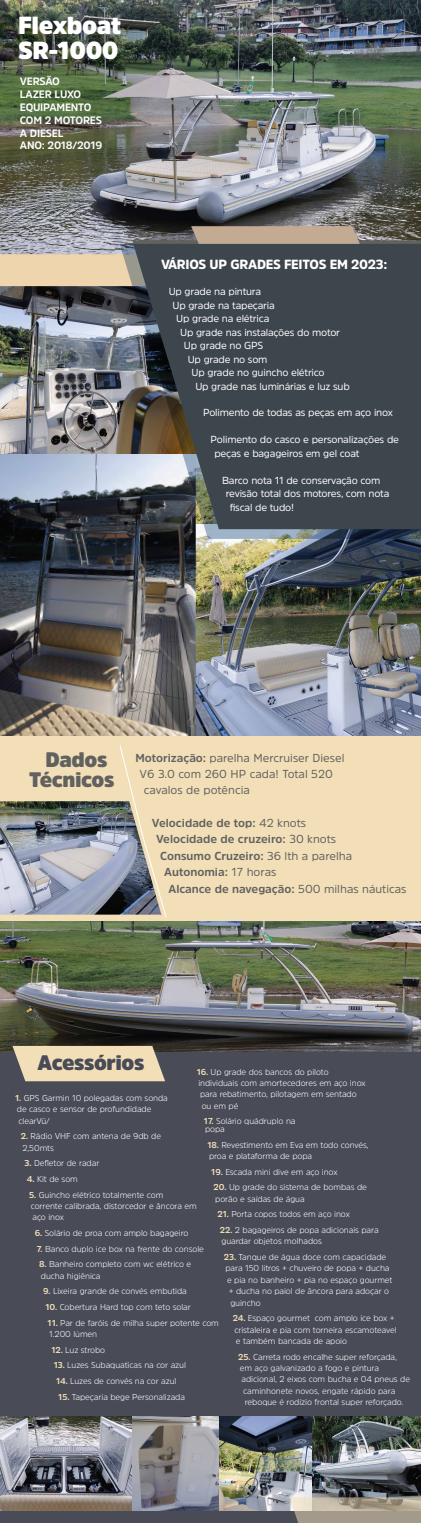
<style>
.page{position:relative;width:421px;height:1523px;background:#fff}
.page>*{position:absolute;margin:0;border:0;box-sizing:border-box;transform-origin:0 0}
.t1{font:900 24.45px/25.4px "Amsi Pro";letter-spacing:-.02em;color:#fff}
.t2{font:900 20.8px/19.9px "Amsi Pro";letter-spacing:-.02em;color:#616160;text-align:center}
.t3{font:900 20.8px "Amsi Pro";letter-spacing:-.02em;color:#494b57}
.t4{font:900 13.2px "Amsi Pro";letter-spacing:-.02em;color:#fff}
.t5{font:700 11.55px "Amsi Pro";color:#616160}
.t6{font:11.55px "Amsi Pro";color:#616160}
.t7{font:700 10.65px/12.8px "Amsi Pro";letter-spacing:-.02em;color:#fff}
.t8{font:10.2px/13.4px "Amsi Pro";letter-spacing:-.02em;color:#fff}
.t9{font:300 8.55px/11.3px "Amsi Pro";letter-spacing:-.01em;color:#fff}
.s1{font-weight:700}
.s2{font-weight:400}
.s3{font-weight:700;color:#f2dfb8}
</style>
<div class="page">
<img style="left:0;top:921px;width:421px;height:131px">
<img style="left:196px;top:539px;width:225px;height:197px">
<img style="left:0;top:454px;width:196px;height:282px">
<img style="left:0;top:286px;width:120px;height:168px">
<div style="left:0;top:736px;width:421px;height:185px;background:#f2dfb8"></div>
<img style="left:0;top:0;width:421px;height:254px">
<div style="left:0;top:254px;width:120px;height:32px;background:#efd5ae"></div>
<svg style="left:120px;top:244px;width:301px;height:295px;background:#464c52"></svg>
<svg style="left:191px;top:226px;width:169px;height:18px;background:#bda690"></svg>
<svg style="left:119px;top:745px;width:48px;height:173px"></svg>
<img style="left:0;top:801px;width:161px;height:113px">
<div style="left:0;top:1052px;width:421px;height:470px;background:#494b57"></div>
<svg style="left:12px;top:1045px;width:153px;height:36px;background:#decdab"></svg>
<img style="left:312px;top:1416px;width:109px;height:81px">
<img style="left:131px;top:1416px;width:181px;height:94px">
<img style="left:0;top:1416px;width:131px;height:94px">
<svg style="left:289px;top:1497px;width:132px;height:25px;background:#ada493"></svg>
<h1 class="t1" style="left:18px;top:12px;width:105px">Flexboat<br>SR-1000</h1>
<p class="t7" style="left:20px;top:75px;width:84px">VERSÃO<br>LAZER LUXO<br>EQUIPAMENTO<br>COM 2 MOTORES<br>A DIESEL<br>ANO: 2018/2019</p>
<h3 class="t4" style="left:161px;top:255px;width:228px">VÁRIOS UP GRADES FEITOS EM 2023:</h3>
<p class="t8" style="left:169px;top:285px;width:94px">Up grade na pintura</p>
<p class="t8" style="left:172px;top:298px;width:104px">Up grade na tapeçaria</p>
<p class="t8" style="left:176px;top:312px;width:95px">Up grade na elétrica</p>
<p class="t8" style="left:180px;top:325px;width:161px">Up grade nas instalações do motor</p>
<p class="t8" style="left:184px;top:339px;width:81px">Up grade no GPS</p>
<p class="t8" style="left:188px;top:352px;width:81px">Up grade no som</p>
<p class="t8" style="left:192px;top:365px;width:135px">Up grade no guincho elétrico</p>
<p class="t8" style="left:195px;top:379px;width:156px">Up grade nas luminárias e luz sub</p>
<p class="t8" style="left:203px;top:406px;width:191px">Polimento de todas as peças em aço inox</p>
<p class="t8" style="left:214px;top:433px;width:186px;text-indent:-4px">Polimento do casco e personalizações de peças e bagageiros em gel coat</p>
<p class="t8" style="left:222px;top:473px;width:160px">Barco nota 11 de conservação com</p>
<p class="t8" style="left:226px;top:486px;width:165px">revisão total dos motores, com nota</p>
<p class="t8" style="left:230px;top:500px;width:66px">fiscal de tudo!</p>
<h2 class="t2" style="left:29px;top:750px;width:87px">Dados<br>Técnicos</h2>
<h3 class="t6" style="left:135px;top:749px;width:210px"><span class="s1">Motorização:</span> parelha Mercruiser Diesel</h3>
<h3 class="t6" style="left:140px;top:766px;width:195px">V6 3.0 com 260 HP cada! Total 520</h3>
<h3 class="t6" style="left:144px;top:782px;width:108px">cavalos de potência</h3>
<h3 class="t5" style="left:152px;top:815px;width:156px">Velocidade de top: <span class="s2">42 knots</span></h3>
<h3 class="t5" style="left:156px;top:831px;width:182px">Velocidade de cruzeiro: <span class="s2">30 knots</span></h3>
<h3 class="t5" style="left:160px;top:847px;width:193px">Consumo Cruzeiro: <span class="s2">36 lth a parelha</span></h3>
<h3 class="t5" style="left:164px;top:864px;width:114px">Autonomia: <span class="s2">17 horas</span></h3>
<h3 class="t5" style="left:168px;top:880px;width:240px">Alcance de navegação: <span class="s2">500 milhas náuticas</span></h3>
<h2 class="t3" style="left:38px;top:1048px;width:108px">Acessórios</h2>
<p class="t9" style="left:15px;top:1091px;width:154px"><span class="s3">1.</span> GPS Garmin 10 polegadas com sonda de casco e sensor de profundidade clearVü/</p>
<p class="t9" style="left:21px;top:1130px;width:142px"><span class="s3">2.</span> Rádio VHF com antena de 9db de<br>2,50mts</p>
<p class="t9" style="left:25px;top:1157px;width:76px"><span class="s3">3.</span> Defletor de radar</p>
<p class="t9" style="left:27px;top:1173px;width:52px"><span class="s3">4.</span> Kit de som</p>
<p class="t9" style="left:29px;top:1188px;width:169px"><span class="s3">5.</span> Guincho elétrico totalmente com corrente calibrada, distorcedor e âncora em aço inox</p>
<p class="t9" style="left:35px;top:1227px;width:155px"><span class="s3">6.</span> Solário de proa com amplo bagageiro</p>
<p class="t9" style="left:37px;top:1242px;width:168px"><span class="s3">7.</span> Banco duplo ice box na frente do console</p>
<p class="t9" style="left:39px;top:1258px;width:154px"><span class="s3">8.</span> Banheiro completo com wc elétrico e ducha higiênica</p>
<p class="t9" style="left:43px;top:1285px;width:145px"><span class="s3">9.</span> Lixeira grande de convés embutida</p>
<p class="t9" style="left:45px;top:1301px;width:147px"><span class="s3">10.</span> Cobertura Hard top com teto solar</p>
<p class="t9" style="left:48px;top:1316px;width:173px"><span class="s3">11.</span> Par de faróis de milha super potente com<br>1.200 lúmen</p>
<p class="t9" style="left:52px;top:1343px;width:55px"><span class="s3">12.</span> Luz strobo</p>
<p class="t9" style="left:54px;top:1359px;width:134px"><span class="s3">13.</span> Luzes Subaquaticas na cor azul</p>
<p class="t9" style="left:56px;top:1375px;width:122px"><span class="s3">14.</span> Luzes de convés na cor azul</p>
<p class="t9" style="left:58px;top:1390px;width:128px"><span class="s3">15.</span> Tapeçaria bege Personalizada</p>
<p class="t9" style="left:197px;top:1065px;width:134px"><span class="s3">16.</span> Up grade dos bancos do piloto</p>
<p class="t9" style="left:198px;top:1076px;width:169px">individuais com amortecedores em aço inox</p>
<p class="t9" style="left:200px;top:1088px;width:158px">para rebatimento, pilotagem em sentado</p>
<p class="t9" style="left:202px;top:1099px;width:38px">ou em pé</p>
<p class="t9" style="left:204px;top:1117px;width:93px;line-height:7.8px"><span class="s3">17.</span> Solário quádruplo na popa</p>
<p class="t9" style="left:207px;top:1138px;width:163px"><span class="s3">18.</span> Revestimento em Eva em todo convés, proa e plataforma de popa</p>
<p class="t9" style="left:211px;top:1165px;width:128px"><span class="s3">19.</span> Escada mini dive em aço inox</p>
<p class="t9" style="left:214px;top:1181px;width:155px"><span class="s3">20.</span> Up grade do sistema de bombas de porão e saídas de água</p>
<p class="t9" style="left:218px;top:1208px;width:134px"><span class="s3">21.</span> Porta copos todos em aço inox</p>
<p class="t9" style="left:220px;top:1224px;width:160px"><span class="s3">22.</span> 2 bagageiros de popa adicionais para guardar objetos molhados</p>
<p class="t9" style="left:224px;top:1251px;width:164px"><span class="s3">23.</span> Tanque de água doce com capacidade</p>
<p class="t9" style="left:225px;top:1262px;width:166px">para 150 litros + chuveiro de popa + ducha</p>
<p class="t9" style="left:227px;top:1273px;width:167px">e pia no banheiro + pia no espaço gourmet</p>
<p class="t9" style="left:229px;top:1285px;width:162px">+ ducha no paiol de âncora para adoçar o</p>
<p class="t9" style="left:230px;top:1296px;width:32px">guincho</p>
<p class="t9" style="left:233px;top:1312px;width:166px"><span class="s3">24.</span> Espaço gourmet com amplo ice box + cristaleira e pia com torneira escamoteavel e também bancada de apoio</p>
<p class="t9" style="left:238px;top:1350px;width:160px"><span class="s3">25.</span> Carreta rodo encalhe super reforçada,</p>
<p class="t9" style="left:240px;top:1361px;width:141px">em aço galvanizado a fogo e pintura</p>
<p class="t9" style="left:242px;top:1373px;width:170px">adicional, 2 eixos com bucha e 04 pneus de</p>
<p class="t9" style="left:243px;top:1384px;width:154px">caminhonete novos, engate rápido para</p>
<p class="t9" style="left:245px;top:1395px;width:160px">reboque é rodízio frontal super reforçado.</p>
</div>
